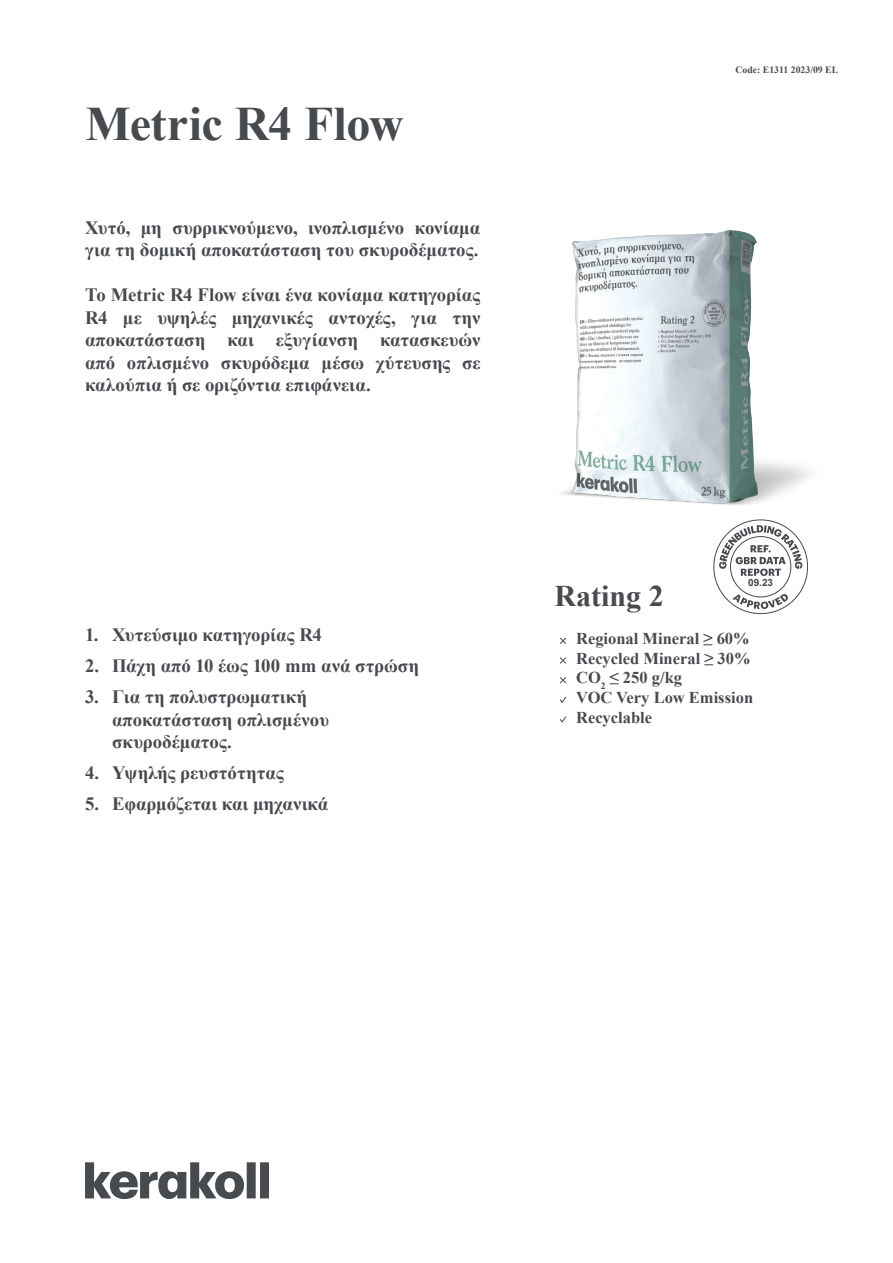
<style>
.page{position:relative;width:893px;height:1263px;background:#fff}
.page>*{position:absolute;margin:0;border:0;box-sizing:border-box;transform-origin:0 0}
.t1{font:700 48px "Times New Roman";letter-spacing:-.01em;color:#474a4e}
.t2{font:700 30px "Times New Roman";color:#474a4e}
.t3{font:700 18.75px/22.5px "Times New Roman";color:#474a4e}
.t4{font:700 16.5px/19.6px "Times New Roman";color:#474a4e}
.t5{font:700 10.05px "Arial";color:#474a4e}
.t6{font:700 9.75px "Times New Roman";color:#474a4e}
</style>
<div class="page">
<svg style="left:713px;top:522px;width:95px;height:92px"></svg>
<svg style="left:85px;top:1162px;width:184px;height:37px"></svg>
<svg style="left:559px;top:637px;width:8px;height:7px"></svg>
<svg style="left:560px;top:657px;width:6px;height:7px"></svg>
<svg style="left:559px;top:677px;width:8px;height:7px"></svg>
<svg style="left:559px;top:696px;width:8px;height:7px"></svg>
<svg style="left:559px;top:716px;width:8px;height:7px"></svg>
<img style="left:561px;top:230px;width:249px;height:292px">
<h1 class="t1" style="left:85px;top:90px;width:320px">Metric R4 Flow</h1>
<p class="t3" style="left:85px;top:216px;width:397px">Χυτό, μη συρρικνούμενο, ινοπλισμένο κονίαμα για τη δομική αποκατάσταση του σκυροδέματος.</p>
<p class="t3" style="left:85px;top:283px;width:397px;text-align:justify">Το Metric R4 Flow είναι ένα κονίαμα κατηγορίας R4 με υψηλές μηχανικές αντοχές, για την αποκατάσταση και εξυγίανση κατασκευών από οπλισμένο σκυρόδεμα μέσω χύτευσης σε καλούπια ή σε οριζόντια επιφάνεια.</p>
<p class="t3" style="left:85px;top:623px;width:238px">1. Χυτεύσιμο κατηγορίας R4</p>
<p class="t3" style="left:85px;top:654px;width:336px">2. Πάχη από 10 έως 100 mm ανά στρώση</p>
<p class="t3" style="left:112px;top:685px;width:219px;text-indent:-27px">3. Για τη πολυστρωματική αποκατάσταση οπλισμένου σκυροδέματος.</p>
<p class="t3" style="left:85px;top:761px;width:201px">4. Υψηλής ρευστότητας</p>
<p class="t3" style="left:85px;top:792px;width:245px">5. Εφαρμόζεται και μηχανικά</p>
<p class="t6" style="left:736px;top:63px;width:104px">Code: E1311 2023/09 EL</p>
<p class="t5" style="left:748px;top:576px;width:26px">09.23</p>
<h2 class="t2" style="left:554px;top:576px;width:111px">Rating 2</h2>
<p class="t4" style="left:576px;top:628px;width:179px">Regional Mineral ≥ 60%<br>Recycled Mineral ≥ 30%<br>CO<sub>2</sub> ≤ 250 g/kg<br>VOC Very Low Emission<br>Recyclable</p>
</div>
